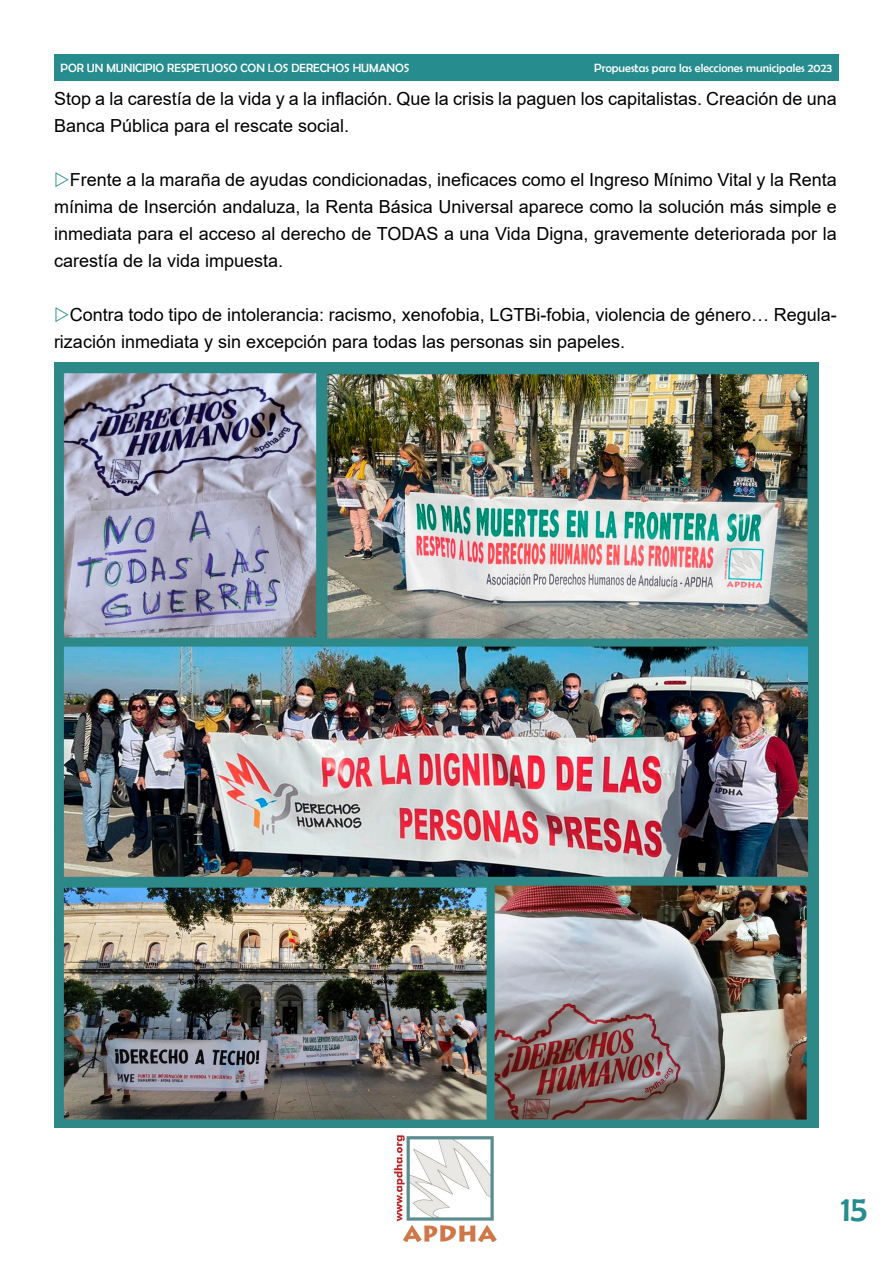
<style>
.page{position:relative;width:893px;height:1263px;background:#fff}
.page>*{position:absolute;margin:0;border:0;box-sizing:border-box;transform-origin:0 0}
.t1{font:36px "Berlin Sans FB";color:#278c8d}
.t2{font:18px/27px "Arial";color:#000}
.t3{font:12px "Berlin Sans FB";color:#fff}
</style>
<div class="page">
<img style="left:394px;top:1135px;width:103px;height:107px">
<div style="left:54px;top:54px;width:785px;height:26px;background:#278c8d"></div>
<img style="left:54px;top:362px;width:765px;height:766px">
<p class="t3" style="left:61px;top:61px;width:350px">POR UN MUNICIPIO RESPETUOSO CON LOS DERECHOS HUMANOS</p>
<p class="t3" style="left:594px;top:61px;width:239px">Propuestas para las elecciones municipales 2023</p>
<p class="t2" style="left:54px;top:85px;width:784px">Stop a la carestía de la vida y a la inflación. Que la crisis la paguen los capitalistas. Creación de una<br>Banca Pública para el rescate social.</p>
<p class="t2" style="left:54px;top:166px;width:784px;text-align:justify;text-indent:16px">Frente a la maraña de ayudas condicionadas, ineficaces como el Ingreso Mínimo Vital y la Renta mínima de Inserción andaluza, la Renta Básica Universal aparece como la solución más simple e inmediata para el acceso al derecho de TODAS a una Vida Digna, gravemente deteriorada por la carestía de la vida impuesta.</p>
<p class="t2" style="left:54px;top:301px;width:784px;text-indent:16px">Contra todo tipo de intolerancia: racismo, xenofobia, LGTBi-fobia, violencia de género… Regula&shy;rización inmediata y sin excepción para todas las personas sin papeles.</p>
<p class="t1" style="left:841px;top:1188px;width:29px">15</p>
</div>
